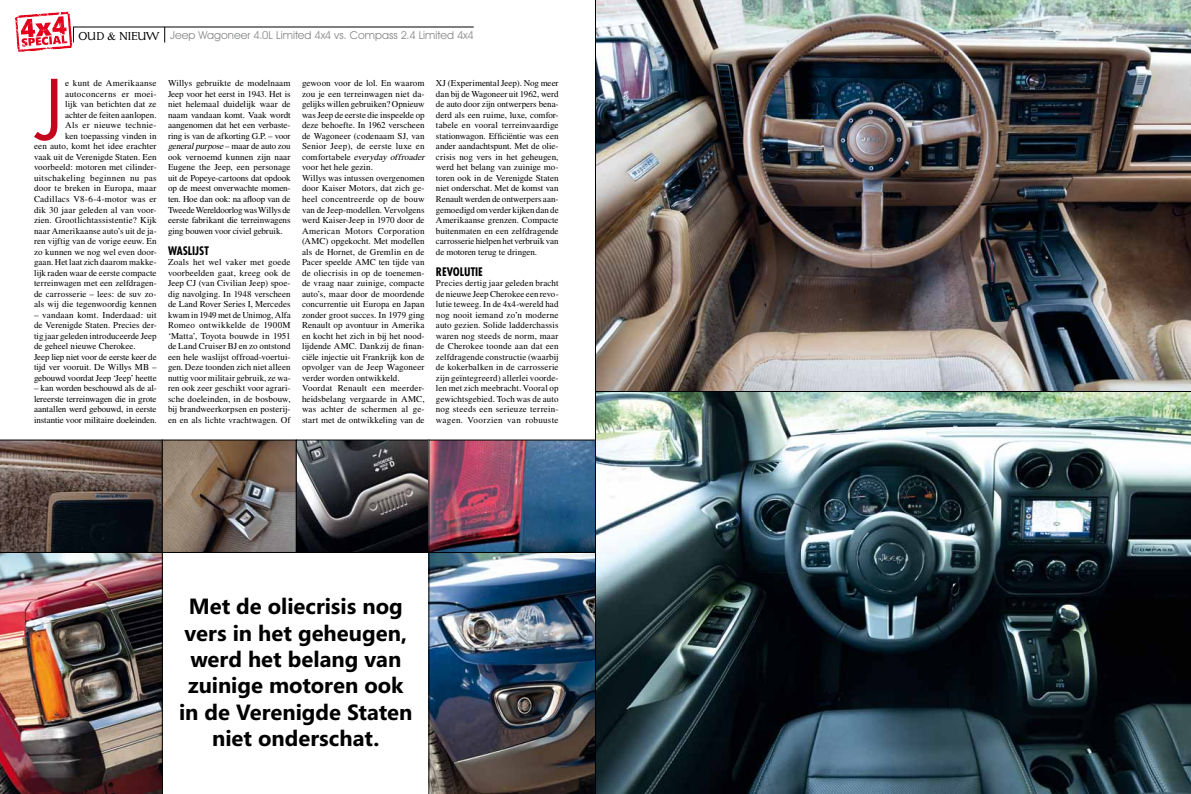
<style>
.page{position:relative;width:1191px;height:794px;background:#fff}
.page>*{position:absolute;margin:0;border:0;box-sizing:border-box;transform-origin:0 0}
.t1{font:84.2px "Futura";color:#c4071c;scale:1.04 1}
.t2{font:700 22px/26.4px "Segoe";letter-spacing:-.005em;color:#000;text-align:center}
.t3{font:700 condensed 13px "Futura";color:#000}
.t4{font:11px "Avant Garde IT Cby BT";letter-spacing:.005em;color:#87888a}
.t5{font:9px/10.5px "Times";letter-spacing:.005em;color:#000;text-align:justify}
.s1{font-family:"Typo 3";font-weight:500;font-size:9px;color:#000}
.s2{font-family:"Times New Roman";color:#000}
.s3{font-style:italic}
</style>
<div class="page">
<svg style="left:15px;top:11px;width:459px;height:41px"></svg>
<img style="left:0;top:553px;width:163px;height:241px">
<img style="left:595px;top:0;width:596px;height:391px">
<img style="left:428px;top:553px;width:167px;height:241px">
<img style="left:595px;top:391px;width:596px;height:403px">
<img style="left:164px;top:441px;width:430px;height:110px">
<svg style="left:0;top:439px;width:162px;height:114px;background:#4a3f3b"></svg>
<div style="left:162px;top:439px;width:135px;height:114px;border:1px solid #000"></div>
<div style="left:296px;top:439px;width:133px;height:114px;border:1px solid #000"></div>
<div style="left:428px;top:439px;width:168px;height:114px;border:1px solid #000"></div>
<p class="t4" style="left:79px;top:29px;width:396px"><span class="s1">OUD</span> <span class="s2">&amp;</span> <span class="s1">NIEUW</span> Jeep Wagoneer 4.0L Limited 4x4 vs. Compass 2.4 Limited 4x4</p>
<h1 class="t1" style="left:38px;top:59px;width:27px">J</h1>
<p class="t5" style="left:34px;top:78px;width:124px;text-align:right">e kunt de Amerikaanse autoconcerns er moei-<br>lijk van betichten dat ze<br>achter de feiten aanlopen.<br>Als er nieuwe technie-<br>ken toepassing vinden in<br>een auto, komt het idee erachter vaak uit de Verenigde Staten. Een voorbeeld: motoren met cilinder&shy;uitschakeling beginnen nu pas door te breken in Europa, maar<br>Cadillacs V8-6-4-motor was er dik 30 jaar geleden al van voor&shy;zien. Grootlichtassistentie? Kijk naar Amerikaanse auto’s uit de ja&shy;ren vijftig van de vorige eeuw. En zo kunnen we nog wel even door&shy;gaan. Het laat zich daarom makke&shy;lijk raden waar de eerste compacte terreinwagen met een zelfdragen&shy;de carrosserie – lees: de suv zo&shy;als wij die tegenwoordig kennen</p>
<p class="t5" style="left:34px;top:309px;width:124px;text-align:left">– vandaan komt. Inderdaad: uit de Verenigde Staten. Precies der&shy;tig jaar geleden introduceerde Jeep de geheel nieuwe Cherokee.<br>Jeep liep niet voor de eerste keer de tijd ver vooruit. De Willys MB – gebouwd voordat Jeep ‘Jeep’ heette</p>
<p class="t5" style="left:34px;top:383px;width:124px">– kan worden beschouwd als de al&shy;lereerste terreinwagen die in grote aantallen werd gebouwd, in eerste instantie voor militaire doeleinden.</p>
<p class="t5" style="left:168px;top:78px;width:124px">Willys gebruikte de modelnaam Jeep voor het eerst in 1943. Het is niet helemaal duidelijk waar de naam vandaan komt. Vaak wordt aangenomen dat het een verbaste&shy;ring is van de afkorting G.P. – voor <span class="s3">generalpurpose</span>– maar de auto zou ook vernoemd kunnen zijn naar Eugene the Jeep, een personage uit de Popeye-cartoons dat opdook op de meest onverwachte momen&shy;ten. Hoe dan ook: na afloop van de Tweede Wereldoorlog was Willys de eerste fabrikant die terreinwagens ging bouwen voor civiel gebruik.</p>
<h3 class="t3" style="left:168px;top:243px;width:42px">WASLIJST</h3>
<p class="t5" style="left:168px;top:257px;width:124px">Zoals het wel vaker met goede voorbeelden gaat, kreeg ook de Jeep CJ (van Civilian Jeep) spoe&shy;dig navolging. In 1948 verscheen de Land Rover Series I, Mercedes kwam in 1949 met de Unimog, Alfa Romeo ontwikkelde de 1900M ‘Matta’, Toyota bouwde in 1951 de Land Cruiser BJ en zo ontstond een hele waslijst offroad-voertui&shy;gen. Deze toonden zich niet alleen nuttig voor militair gebruik, ze wa&shy;ren ook zeer geschikt voor agrari&shy;sche doeleinden, in de bosbouw, bij brandweerkorpsen en posterij&shy;en en als lichte vrachtwagen. Of</p>
<p class="t5" style="left:302px;top:78px;width:126px;text-align:left">gewoon voor de lol. En waarom zou je een terreinwagen niet da&shy;gelijks willen gebruiken? Opnieuw was Jeep de eerste die inspeelde op deze behoefte. In 1962 verscheen de Wagoneer (codenaam SJ, van<br>Senior Jeep), de eerste luxe en comfortabele <span class="s3">everyday offroader </span>voor het hele gezin.<br>Willys was intussen overgenomen door Kaiser Motors, dat zich ge&shy;heel concentreerde op de bouw van de Jeep-modellen. Vervolgens werd Kaiser-Jeep in 1970 door de<br>American Motors Corporation (AMC) opgekocht. Met modellen als de Hornet, de Gremlin en de<br>Pacer speelde AMC ten tijde van de oliecrisis in op de toenemen&shy;de vraag naar zuinige, compacte auto’s, maar door de moordende concurrentie uit Europa en Japan zonder groot succes. In 1979 ging<br>Renault op avontuur in Amerika en kocht het zich in bij het nood&shy;lijdende AMC. Dankzij de finan&shy;ciële injectie uit Frankrijk kon de opvolger van de Jeep Wagoneer verder worden ontwikkeld.<br>Voordat Renault een meerder&shy;heidsbelang vergaarde in AMC, was achter de schermen al ge&shy;start met de ontwikkeling van de</p>
<p class="t5" style="left:436px;top:78px;width:124px">XJ (Experimental Jeep). Nog meer dan bij de Wagoneer uit 1962, werd de auto door zijn ontwerpers bena&shy;derd als een ruime, luxe, comfor&shy;tabele en vooral terreinvaardige stationwagon. Efficiëntie was een ander aandachtspunt. Met de olie&shy;crisis nog vers in het geheugen, werd het belang van zuinige mo&shy;toren ook in de Verenigde Staten niet onderschat. Met de komst van Renault werden de ontwerpers aan&shy;gemoedigd om verder kijken dan de Amerikaanse grenzen. Compacte buitenmaten en een zelfdragende carrosserie hielpen het verbruik van de motoren terug te dringen.</p>
<h3 class="t3" style="left:436px;top:264px;width:48px">REVOLUTIE</h3>
<p class="t5" style="left:436px;top:278px;width:124px">Precies dertig jaar geleden bracht de nieuwe Jeep Cherokee een revo&shy;lutie teweeg. In de 4x4-wereld had nog nooit iemand zo’n moderne auto gezien. Solide ladderchassis waren nog steeds de norm, maar de Cherokee toonde aan dat een zelfdragende constructie (waarbij de kokerbalken in de carrosserie zijn geïntegreerd) allerlei voorde&shy;len met zich meebracht. Vooral op gewichtsgebied. Toch was de auto nog steeds een serieuze terrein&shy;wagen. Voorzien van robuuste</p>
<h2 class="t2" style="left:179px;top:592px;width:235px">Met de oliecrisis nog vers in het geheugen, werd het belang van zuinige motoren ook in de Verenigde Staten niet onderschat.</h2>
</div>
